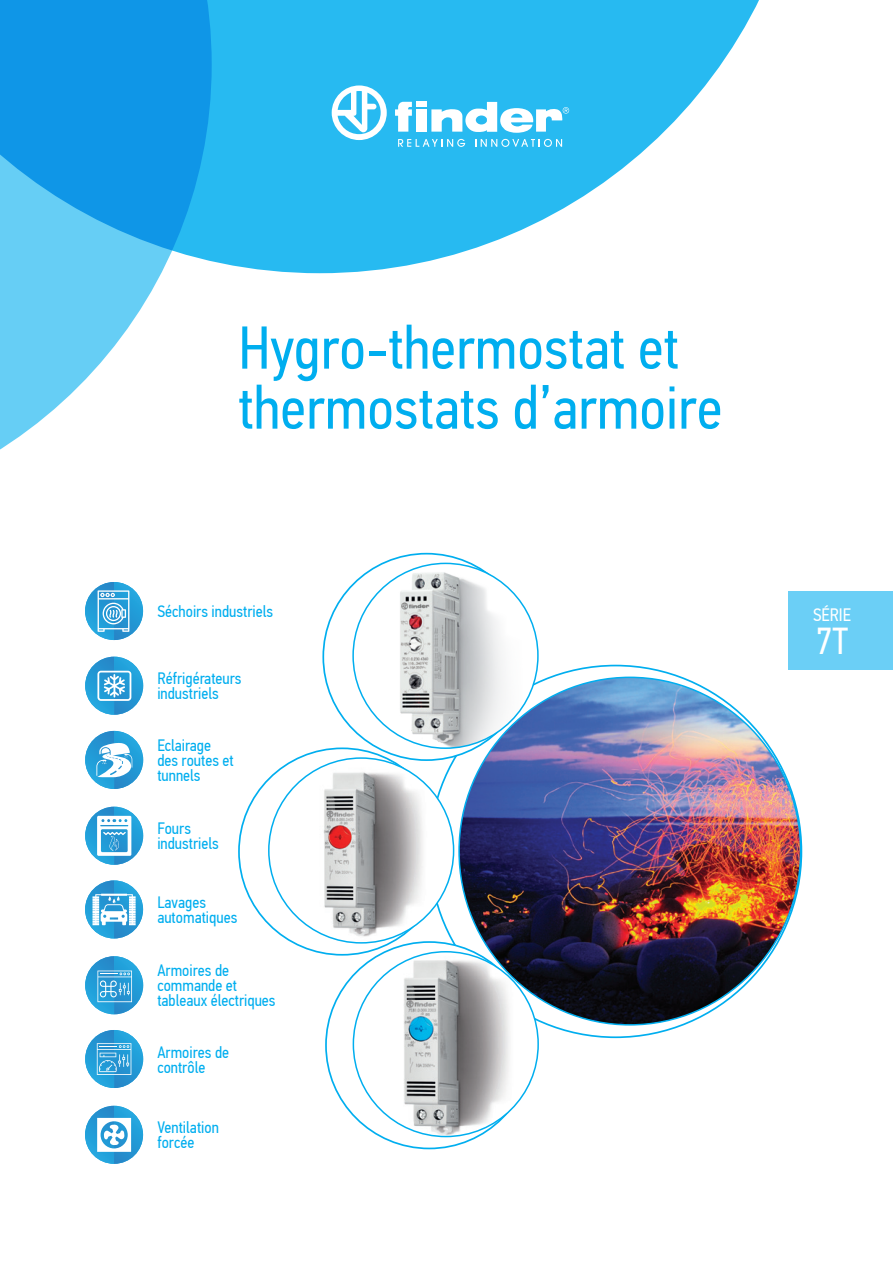
<style>
.page{position:relative;width:893px;height:1263px;background:#fff}
.page>*{position:absolute;margin:0;border:0;box-sizing:border-box;transform-origin:0 0}
.Normale{font:60.6px/60px "PF Din Text Cond Pro";color:#00aeef}
.t1{font:37.5px "PF Din Text Cond Pro";color:#fff}
.t2{font:18px "PF Din Text Cond Pro";color:#fff}
.t3{font:16.5px/15px "PF Din Text Cond Pro";color:#00aeef}
</style>
<div class="page">
<div style="left:788px;top:591px;width:105px;height:79px;background:#6bcff6"></div>
<img style="left:85px;top:582px;width:58px;height:58px">
<svg style="left:98px;top:590px;width:31px;height:42px"></svg>
<img style="left:85px;top:731px;width:58px;height:58px">
<svg style="left:95px;top:741px;width:37px;height:36px"></svg>
<img style="left:85px;top:657px;width:58px;height:58px">
<svg style="left:97px;top:671px;width:34px;height:30px"></svg>
<img style="left:85px;top:807px;width:58px;height:58px">
<svg style="left:97px;top:816px;width:34px;height:40px"></svg>
<img style="left:85px;top:880px;width:58px;height:58px">
<svg style="left:92px;top:894px;width:44px;height:31px"></svg>
<img style="left:85px;top:956px;width:58px;height:58px">
<svg style="left:97px;top:970px;width:35px;height:32px"></svg>
<img style="left:85px;top:1030px;width:58px;height:58px">
<svg style="left:97px;top:1043px;width:34px;height:32px"></svg>
<img style="left:85px;top:1106px;width:58px;height:58px">
<svg style="left:97px;top:1118px;width:34px;height:34px"></svg>
<img style="left:353px;top:563px;width:185px;height:185px;border-radius:92px">
<img style="left:269px;top:758px;width:185px;height:185px;border-radius:92px">
<img style="left:353px;top:952px;width:185px;height:184px;border-radius:92px">
<img style="left:459px;top:677px;width:342px;height:348px">
<svg style="left:212px;top:0;width:547px;height:273px;fill:#27baf1"></svg>
<svg style="left:0;top:0;width:212px;height:450px"></svg>
<svg style="left:332px;top:85px;width:55px;height:55px"></svg>
<svg style="left:431px;top:102px;width:138px;height:31px"></svg>
<svg style="left:395px;top:102px;width:17px;height:30px"></svg>
<div style="left:416px;top:109px;width:10px;height:23px;background:#fff"></div>
<div style="left:416px;top:102px;width:10px;height:5px;background:#fff"></div>
<svg style="left:398px;top:139px;width:67px;height:8px"></svg>
<svg style="left:475px;top:139px;width:87px;height:8px"></svg>
<p class="Normale" style="left:238px;top:318px;width:486px">Hygro-thermostat et thermostats d’armoire</p>
<p class="t3" style="left:157px;top:604px;width:117px">Séchoirs industriels</p>
<p class="t3" style="left:157px;top:671px;width:86px">Réfrigérateurs</p>
<p class="t3" style="left:157px;top:686px;width:63px">industriels</p>
<p class="t3" style="left:157px;top:738px;width:55px">Eclairage</p>
<p class="t3" style="left:157px;top:753px;width:78px">des routes et</p>
<p class="t3" style="left:157px;top:768px;width:45px">tunnels</p>
<p class="t3" style="left:157px;top:821px;width:35px">Fours</p>
<p class="t3" style="left:157px;top:836px;width:63px">industriels</p>
<p class="t3" style="left:157px;top:895px;width:50px">Lavages</p>
<p class="t3" style="left:157px;top:910px;width:82px">automatiques</p>
<p class="t3" style="left:157px;top:963px;width:81px">Armoires de commande et</p>
<p class="t3" style="left:157px;top:993px;width:120px">tableaux électriques</p>
<p class="t3" style="left:157px;top:1044px;width:73px">Armoires de</p>
<p class="t3" style="left:157px;top:1059px;width:50px">contrôle</p>
<p class="t3" style="left:157px;top:1120px;width:63px">Ventilation</p>
<p class="t3" style="left:157px;top:1135px;width:39px">forcée</p>
<p class="t2" style="left:813px;top:604px;width:39px">SÉRIE</p>
<h2 class="t1" style="left:816px;top:619px;width:33px">7T</h2>
</div>
